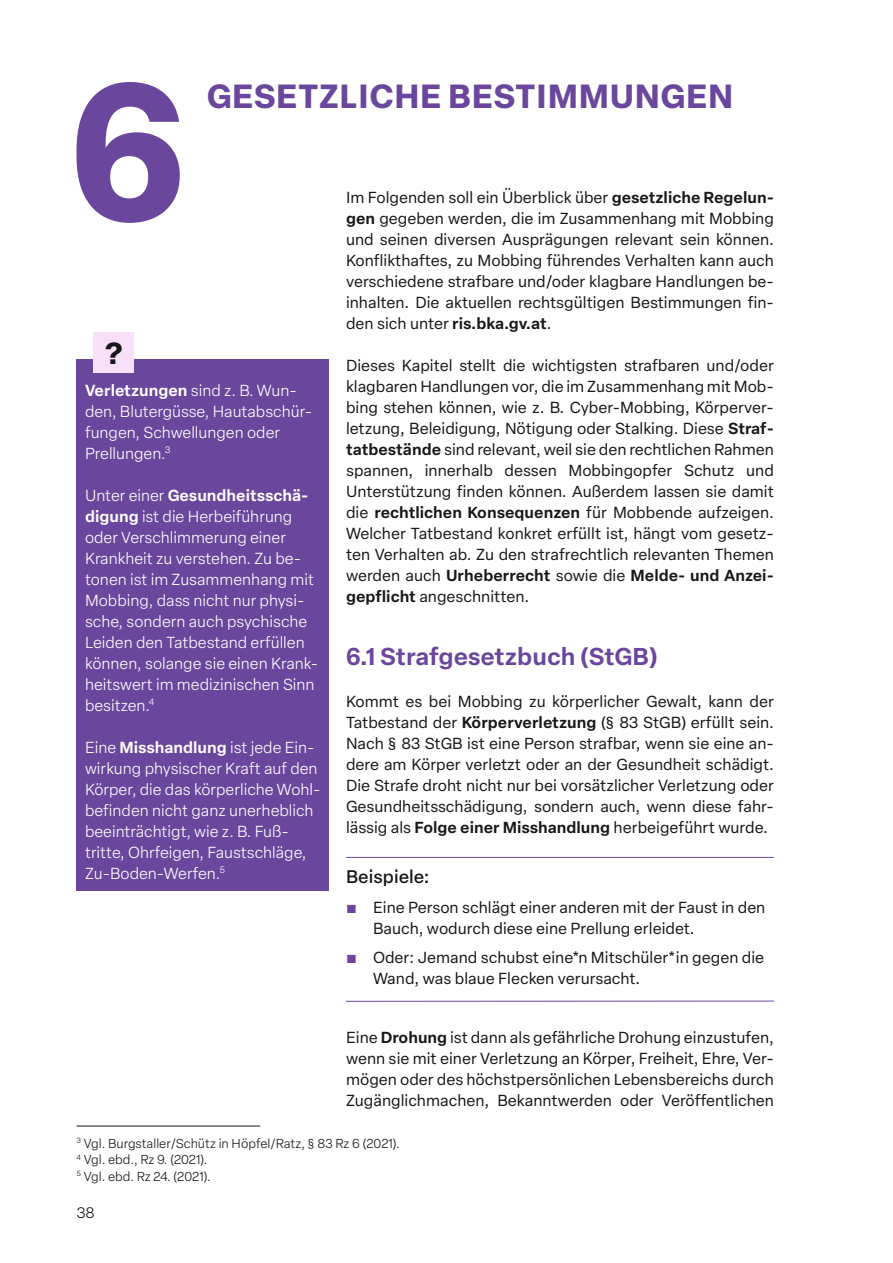
<style>
.page{position:relative;width:893px;height:1263px;background:#fff}
.page>*{position:absolute;margin:0;border:0;box-sizing:border-box;transform-origin:0 0}
._3__Unterüberschrift{font:700 191.4px "Elza Text";color:#6a479c}
._3__Unterüberschrift-2{font:700 33px "Elza Text";letter-spacing:.02em;color:#6a479c}
.t1{font:700 30px "Elza Text";color:#171818}
._3_1_Unterüberschrift{font:600 24px "Elza Text";letter-spacing:-.005em;color:#6a479c}
.Aufzählung_Überschrift_lila{font:500 18px "Elza Text";color:#171818}
.Raster_Text{font:15.75px/21px "Elza Text";color:#171818;text-align:justify}
.Infokasterl_dunkellila{font:300 15.75px/21px "Elza Text";color:#fff}
.Aufzählung{font:15.75px/21px "Elza Text";color:#171818}
.t2{font:300 15px "Elza Text";color:#171818}
.Fußnote_mit_Linie{font:300 12.75px "Elza Text";color:#171818}
.Fußnote_ohne_LInie{font:300 12.75px "Elza Text";color:#171818}
.s1{font-weight:600}
.s2{color:#6a479c}
</style>
<div class="page">
<hr style="left:346px;top:857px;width:428px;height:1px;background:#6a479c">
<div style="left:77px;top:359px;width:252px;height:112px;background:#6a479c"></div>
<div style="left:77px;top:464px;width:252px;height:259px;background:#6a479c"></div>
<div style="left:77px;top:716px;width:252px;height:175px;background:#6a479c"></div>
<div style="left:94px;top:333px;width:40px;height:40px;background:#f7e0f8"></div>
<hr style="left:77px;top:1126px;width:183px;height:1px;background:#171818">
<hr style="left:346px;top:1001px;width:428px;height:1px;background:#6a479c">
<p class="_3__Unterüberschrift" style="left:70px;top:5px;width:119px">6</p>
<p class="_3__Unterüberschrift-2" style="left:207px;top:71px;width:528px">GESETZLICHE BESTIMMUNGEN</p>
<p class="Raster_Text" style="left:346px;top:186px;width:429px">Im Folgenden soll ein Überblick über <span class="s1">gesetzliche Regelun&shy;gen</span> gegeben werden, die im Zusammenhang mit Mobbing und seinen diversen Ausprägungen relevant sein können.<br>Konflikthaftes, zu Mobbing führendes Verhalten kann auch verschiedene strafbare und/oder klagbare Handlungen be&shy;inhalten. Die aktuellen rechtsgültigen Bestimmungen fin&shy;den sich unter <span class="s1">ris.bka.gv.at</span>.</p>
<p class="Raster_Text" style="left:346px;top:354px;width:429px">Dieses Kapitel stellt die wichtigsten strafbaren und/oder klagbaren Handlungen vor, die im Zusammenhang mit Mob&shy;bing stehen können, wie z. B. Cyber-Mobbing, Körperver&shy;letzung, Beleidigung, Nötigung oder Stalking. Diese <span class="s1">Straf&shy;tatbestände</span> sind relevant, weil sie den rechtlichen Rahmen spannen, innerhalb dessen Mobbingopfer Schutz und Unterstützung finden können. Außerdem lassen sie damit die <span class="s1">rechtlichen Konsequenzen</span> für Mobbende aufzeigen.<br>Welcher Tatbestand konkret erfüllt ist, hängt vom gesetz&shy;ten Verhalten ab. Zu den strafrechtlich relevanten Themen werden auch <span class="s1">Urheberrecht</span> sowie die <span class="s1">Melde- und Anzei&shy;gepflicht</span> angeschnitten.</p>
<p class="t1" style="left:105px;top:330px;width:19px">?</p>
<p class="Infokasterl_dunkellila" style="left:85px;top:379px;width:229px"><span class="s1">Verletzungen</span> sind z. B. Wun&shy;den, Blutergüsse, Hautabschür&shy;fungen, Schwellungen oder<br>Prellungen.<sup>3</sup></p>
<p class="Infokasterl_dunkellila" style="left:85px;top:484px;width:235px">Unter einer <span class="s1">Gesundheitsschä&shy;digung</span> ist die Herbeiführung oder Verschlimmerung einer<br>Krankheit zu verstehen. Zu be&shy;tonen ist im Zusammenhang mit<br>Mobbing, dass nicht nur physi&shy;sche, sondern auch psychische<br>Leiden den Tatbestand erfüllen können, solange sie einen Krank&shy;heitswert im medizinischen Sinn besitzen.<sup>4</sup></p>
<p class="Infokasterl_dunkellila" style="left:85px;top:736px;width:237px">Eine <span class="s1">Misshandlung</span> ist jede Ein&shy;wirkung physischer Kraft auf den<br>Körper, die das körperliche Wohl&shy;befinden nicht ganz unerheblich beeinträchtigt, wie z. B. Fuß&shy;tritte, Ohrfeigen, Faustschläge,<br>Zu-Boden-Werfen.<sup>5</sup></p>
<p class="_3_1_Unterüberschrift" style="left:346px;top:637px;width:313px">6.1 Strafgesetzbuch (StGB)</p>
<p class="Raster_Text" style="left:346px;top:690px;width:429px">Kommt es bei Mobbing zu körperlicher Gewalt, kann der Tatbestand der <span class="s1">Körperverletzung</span> (§ 83 StGB) erfüllt sein.<br>Nach § 83 StGB ist eine Person strafbar, wenn sie eine an&shy;dere am Körper verletzt oder an der Gesundheit schädigt.<br>Die Strafe droht nicht nur bei vorsätzlicher Verletzung oder Gesundheitsschädigung, sondern auch, wenn diese fahr&shy;lässig als <span class="s1">Folge einer Misshandlung</span> herbeigeführt wurde.</p>
<p class="Aufzählung_Überschrift_lila" style="left:346px;top:863px;width:85px">Beispiele:</p>
<p class="Aufzählung" style="left:373px;top:896px;width:394px;text-indent:-27px"><span class="s2">▪</span> Eine Person schlägt einer anderen mit der Faust in den<br>Bauch, wodurch diese eine Prellung erleidet.</p>
<p class="Aufzählung" style="left:373px;top:946px;width:393px;text-indent:-27px"><span class="s2">▪</span> Oder: Jemand schubst eine*n Mitschüler*in gegen die<br>Wand, was blaue Flecken verursacht.</p>
<p class="Raster_Text" style="left:346px;top:1026px;width:429px">Eine <span class="s1">Drohung</span> ist dann als gefährliche Drohung einzustufen, wenn sie mit einer Verletzung an Körper, Freiheit, Ehre, Ver&shy;mögen oder des höchstpersönlichen Lebensbereichs durch Zugänglichmachen, Bekanntwerden oder Veröffentlichen</p>
<p class="Fußnote_mit_Linie" style="left:77px;top:1134px;width:325px"><sup>3</sup> Vgl. Burgstaller/Schütz in Höpfel/Ratz, § 83 Rz 6 (2021).</p>
<p class="Fußnote_ohne_LInie" style="left:77px;top:1150px;width:132px"><sup>4</sup> Vgl. ebd., Rz 9. (2021).</p>
<p class="Fußnote_ohne_LInie" style="left:77px;top:1167px;width:136px"><sup>5</sup> Vgl. ebd. Rz 24. (2021).</p>
<p class="t2" style="left:77px;top:1202px;width:20px">38</p>
</div>
